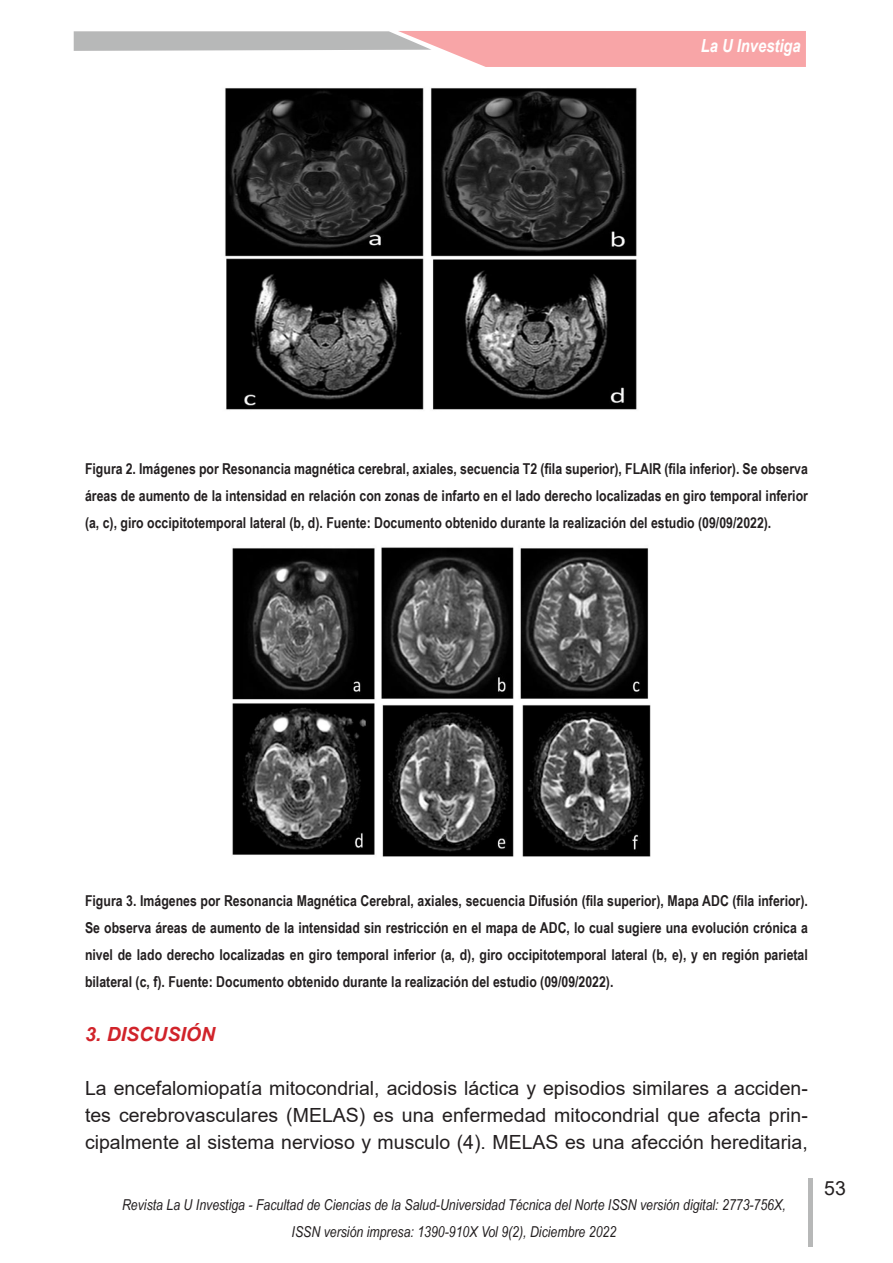
<style>
.page{position:relative;width:893px;height:1263px;background:#fff}
.page>*{position:absolute;margin:0;border:0;box-sizing:border-box;transform-origin:0 0}
.Cuerpo{font:19.5px/27px "Arial";color:#231f20;text-align:justify}
.Subtitulos{font:italic 700 19.5px "Arial";color:#d1232a}
.t1{font:italic 700 18px "Arial Narrow";color:#fff}
.Tablas_y_graficos{font:700 15px/27px "Arial Narrow";color:#231f20;text-align:justify}
.t2{font:italic 15px/27px "Arial Narrow";color:#231f20;text-align:center}
</style>
<div class="page">
<svg style="left:74px;top:31px;width:732px;height:36px"></svg>
<div style="left:808px;top:1178px;width:5px;height:68px;background:#b7b8b8"></div>
<img style="left:225px;top:88px;width:412px;height:322px">
<img style="left:232px;top:547px;width:419px;height:310px">
<p class="t1" style="left:701px;top:32px;width:102px">La U Investiga</p>
<p class="Tablas_y_graficos" style="left:85px;top:454px;width:724px">Figura 2. Imágenes por Resonancia magnética cerebral, axiales, secuencia T2 (fila superior), FLAIR (fila inferior). Se observa áreas de aumento de la intensidad en relación con zonas de infarto en el lado derecho localizadas en giro temporal inferior (a, c), giro occipitotemporal lateral (b, d). Fuente: Documento obtenido durante la realización del estudio (09/09/2022).</p>
<p class="Tablas_y_graficos" style="left:85px;top:886px;width:724px">Figura 3. Imágenes por Resonancia Magnética Cerebral, axiales, secuencia Difusión (fila superior), Mapa ADC (fila inferior).<br>Se observa áreas de aumento de la intensidad sin restricción en el mapa de ADC, lo cual sugiere una evolución crónica a nivel de lado derecho localizadas en giro temporal inferior (a, d), giro occipitotemporal lateral (b, e), y en región parietal bilateral (c, f). Fuente: Documento obtenido durante la realización del estudio (09/09/2022).</p>
<p class="Subtitulos" style="left:85px;top:1021px;width:132px">3. DISCUSIÓN</p>
<p class="Cuerpo" style="left:85px;top:1074px;width:724px">La encefalomiopatía mitocondrial, acidosis láctica y episodios similares a acciden&shy;tes cerebrovasculares (MELAS) es una enfermedad mitocondrial que afecta prin&shy;cipalmente al sistema nervioso y musculo (4). MELAS es una afección hereditaria,</p>
<p class="t2" style="left:122px;top:1191px;width:665px">Revista La U Investiga - Facultad de Ciencias de la Salud-Universidad Técnica del Norte ISSN versión digital: 2773-756X,<br>ISSN versión impresa: 1390-910X Vol 9(2), Diciembre 2022</p>
<h1 class="Cuerpo" style="left:824px;top:1175px;width:23px">53</h1>
</div>
